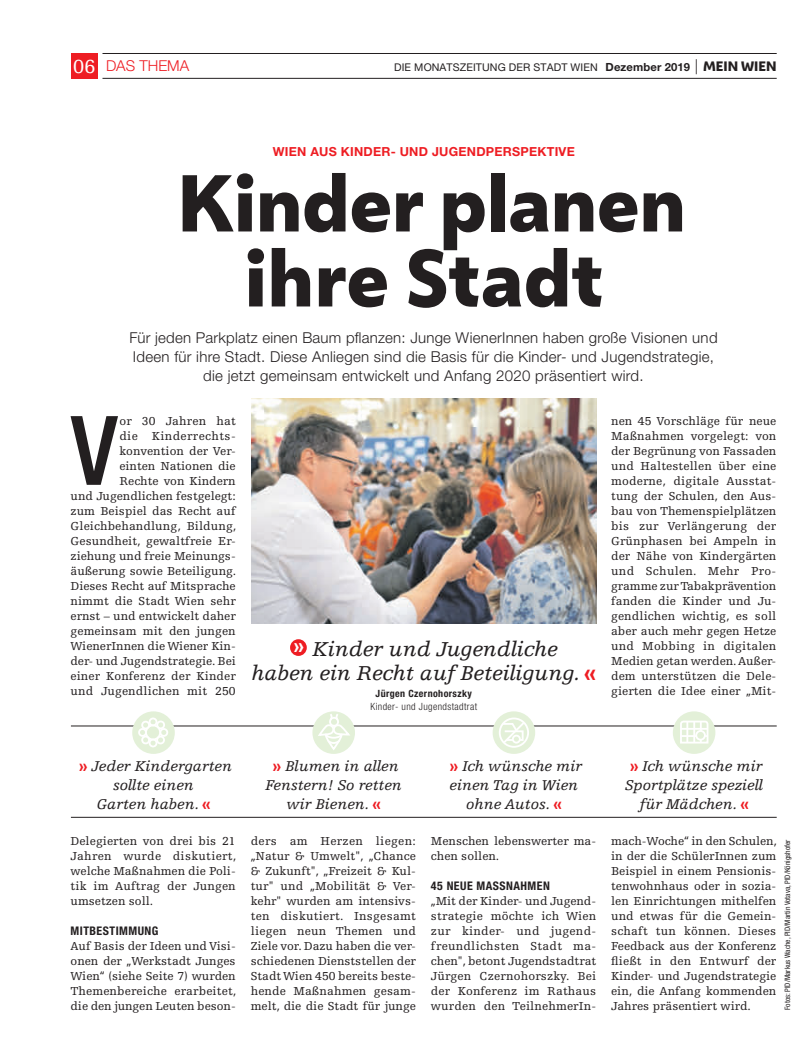
<style>
.page{position:relative;width:798px;height:1063px;background:#fff}
.page>*{position:absolute;margin:0;border:0;box-sizing:border-box;transform-origin:0 0}
.t1{font:500 condensed 96.25px "Helvetica Neue LT Pro";color:#231f20}
.t2{font:800 75px/75px "Wiener Melange";letter-spacing:-.005em;color:#231f20;text-align:center}
.t3{font:italic 21.25px/23.8px "Egyptienne FLT Std";letter-spacing:-.005em;color:#231f20;text-align:center}
.t4{font:300 15px/18.8px "Helvetica Neue LT Pro";letter-spacing:.02em;color:#231f20;text-align:center}
.t5{font:italic 15px/18.8px "Egyptienne FLT Std";color:#231f20;text-align:center}
.t6{font:300 15px "Helvetica Neue LT Pro";color:#ee1d23}
.t7{font:700 12.5px "Helvetica Neue LT Pro";letter-spacing:.02em;color:#ee1d23}
.t8{font:12.25px/15px "Egyptienne FLT Std";color:#231f20;text-align:justify}
.t9{font:700 condensed 11.88px "Helvetica Neue LT Pro";letter-spacing:.04em;color:#231f20}
.t10{font:10.62px "Helvetica Neue LT Pro";letter-spacing:.01em;color:#231f20}
.t11{font:300 condensed 10px "Helvetica Neue LT Pro";letter-spacing:.04em;color:#231f20}
.t12{font:700 condensed 10px "Helvetica Neue LT Pro";letter-spacing:.04em;color:#231f20}
.t13{font:condensed 7.5px "Helvetica Neue LT Pro";color:#231f20}
.s1{font-family:"Egyptienne FLT Std";font-weight:400;font-size:20px;color:#fff}
.s2{font-weight:700;font-size:11.25px}
.s3{font-weight:300;font-size:15px}
.s4{font-family:"Wiener Melange";font-weight:800;font-size:12.75px}
.s5{font-weight:900;font-style:normal;color:#ee1d23}
</style>
<div class="page">
<div style="left:71px;top:53px;width:27px;height:26px;background:#ee1d23"></div>
<hr style="left:102px;top:53px;width:674px;height:1px;background:#231f20">
<hr style="left:102px;top:78px;width:674px;height:1px;background:#231f20">
<hr style="left:71px;top:726px;width:705px;height:1px;background:#231f20">
<hr style="left:71px;top:817px;width:705px;height:1px;background:#231f20">
<div style="left:672px;top:711px;width:43px;height:43px;background:#e3f0d8;border-radius:50%"></div>
<div style="left:312px;top:711px;width:43px;height:43px;background:#e3f0d8;border-radius:50%"></div>
<div style="left:132px;top:711px;width:43px;height:43px;background:#e3f0d8;border-radius:50%"></div>
<div style="left:149px;top:739px;width:8px;height:8px;border:2px solid #fff;border-radius:50%"></div>
<div style="left:159px;top:728px;width:9px;height:9px;border:2px solid #fff;border-radius:50%"></div>
<div style="left:138px;top:728px;width:9px;height:9px;border:2px solid #fff;border-radius:50%"></div>
<svg style="left:139px;top:718px;width:27px;height:28px"></svg>
<svg style="left:680px;top:720px;width:29px;height:24px"></svg>
<hr style="left:680px;top:728px;width:27px;height:2px;background:#fff">
<hr style="left:680px;top:735px;width:27px;height:2px;background:#fff">
<hr style="left:693px;top:721px;width:2px;height:22px;background:#fff">
<hr style="left:686px;top:721px;width:2px;height:22px;background:#fff">
<hr style="left:699px;top:721px;width:2px;height:22px;background:#fff">
<div style="left:696px;top:731px;width:8px;height:9px;background:#e3f0d8;border-radius:50%"></div>
<div style="left:695px;top:730px;width:10px;height:11px;border:2px solid #fff;border-radius:50%"></div>
<div style="left:324px;top:725px;width:18px;height:25px;border:2px solid #fff;border-radius:8px"></div>
<svg style="left:317px;top:712px;width:33px;height:33px"></svg>
<div style="left:492px;top:711px;width:43px;height:43px;background:#e3f0d8;border-radius:50%"></div>
<div style="left:498px;top:718px;width:31px;height:30px;border:2px solid #fff;border-radius:50%"></div>
<svg style="left:501px;top:720px;width:25px;height:25px"></svg>
<div style="left:512px;top:736px;width:7px;height:7px;background:#e3f0d8;border-radius:50%"></div>
<div style="left:511px;top:735px;width:9px;height:9px;border:2px solid #fff;border-radius:50%"></div>
<img style="left:251px;top:399px;width:345px;height:225px">
<div style="left:290px;top:639px;width:17px;height:17px;background:#ee1d23;border-radius:50%"></div>
<p class="t6" style="left:73px;top:61px;width:117px"><span class="s1">06</span> DAS THEMA</p>
<p class="t10" style="left:394px;top:64px;width:384px">DIE MONATSZEITUNG DER STADT WIEN <span class="s2">Dezember 2019</span> <span class="s3">|</span> <span class="s4">MEIN WIEN</span></p>
<p class="t7" style="left:273px;top:148px;width:303px">WIEN AUS KINDER- UND JUGENDPERSPEKTIVE</p>
<h2 class="t2" style="left:177px;top:165px;width:510px">Kinder planen ihre Stadt</h2>
<p class="t4" style="left:129px;top:330px;width:589px">Für jeden Parkplatz einen Baum pflanzen: Junge WienerInnen haben große Visionen und<br>Ideen für ihre Stadt. Diese Anliegen sind die Basis für die Kinder- und Jugendstrategie, die jetzt gemeinsam entwickelt und Anfang 2020 präsentiert wird.</p>
<p class="t8" style="left:71px;top:414px;width:167px;text-align:right">or 30 Jahren hat<br>die Kinderrechts&shy;konvention der Ver-<br>einten Nationen die<br>Rechte von Kindern<br>und Jugendlichen festgelegt: zum Beispiel das Recht auf<br>Gleichbehandlung, Bildung,<br>Gesundheit, gewaltfreie Er&shy;ziehung und freie Meinungs&shy;äußerung sowie Beteiligung.<br>Dieses Recht auf Mitsprache nimmt die Stadt Wien sehr ernst – und entwickelt daher gemeinsam mit den jungen<br>WienerInnen die Wiener Kin&shy;der- und Jugendstrategie. Bei einer Konferenz der Kinder und Jugendlichen mit 250</p>
<h1 class="t1" style="left:71px;top:416px;width:48px">V</h1>
<h3 class="t3" style="left:251px;top:639px;width:346px"><sup>»</sup> Kinder und Jugendliche<br>haben ein Recht auf Beteiligung. <span class="s5">«</span></h3>
<p class="t12" style="left:375px;top:690px;width:98px">Jürgen Czernohorszky</p>
<p class="t11" style="left:370px;top:703px;width:108px">Kinder- und Jugendstadtrat</p>
<p class="t8" style="left:611px;top:414px;width:167px">nen 45 Vorschläge für neue Maßnahmen vorgelegt: von der Begrünung von Fassaden und Haltestellen über eine moderne, digitale Ausstat&shy;tung der Schulen, den Aus&shy;bau von Themenspielplätzen bis zur Verlängerung der Grünphasen bei Ampeln in der Nähe von Kindergärten und Schulen. Mehr Pro&shy;gramme zur Tabakprävention fanden die Kinder und Ju&shy;gendlichen wichtig, es soll aber auch mehr gegen Hetze und Mobbing in digitalen Medien getan werden. Außer&shy;dem unterstützen die Dele&shy;gierten die Idee einer „Mit-</p>
<p class="t5" style="left:79px;top:758px;width:154px"><span class="s5">»</span> Jeder Kindergarten sollte einen<br>Garten haben. <span class="s5">«</span></p>
<p class="t5" style="left:625px;top:758px;width:139px"><span class="s5">»</span> Ich wünsche mir<br>Sportplätze speziell für Mädchen. <span class="s5">«</span></p>
<p class="t5" style="left:265px;top:758px;width:138px"><span class="s5">»</span> Blumen in allen<br>Fenstern! So retten wir Bienen. <span class="s5">«</span></p>
<p class="t5" style="left:449px;top:758px;width:134px"><span class="s5">»</span> Ich wünsche mir einen Tag in Wien ohne Autos. <span class="s5">«</span></p>
<p class="t8" style="left:71px;top:834px;width:167px">Delegierten von drei bis 21<br>Jahren wurde diskutiert, welche Maßnahmen die Poli&shy;tik im Auftrag der Jungen umsetzen soll.</p>
<p class="t9" style="left:71px;top:926px;width:89px">MITBESTIMMUNG</p>
<p class="t8" style="left:71px;top:939px;width:167px">Auf Basis der Ideen und Visi&shy;onen der „Werkstadt Junges Wien“ (siehe Seite 7) wurden Themenbereiche erarbeitet, die den jungen Leuten beson-</p>
<p class="t8" style="left:251px;top:834px;width:167px">ders am Herzen liegen: „Natur &amp; Umwelt", „Chance &amp; Zukunft", „Freizeit &amp; Kul&shy;tur" und „Mobilität &amp; Ver&shy;kehr" wurden am intensivs&shy;ten diskutiert. Insgesamt liegen neun Themen und Ziele vor. Dazu haben die ver&shy;schiedenen Dienststellen der Stadt Wien 450 bereits beste&shy;hende Maßnahmen gesam&shy;melt, die die Stadt für junge</p>
<p class="t8" style="left:431px;top:834px;width:167px">Menschen lebenswerter ma&shy;chen sollen.</p>
<p class="t9" style="left:431px;top:881px;width:120px">45 NEUE MASSNAHMEN</p>
<p class="t8" style="left:431px;top:894px;width:167px">„Mit der Kinder- und Jugend&shy;strategie möchte ich Wien zur kinder- und jugend&shy;freundlichsten Stadt ma&shy;chen", betont Jugendstadtrat Jürgen Czernohorszky. Bei der Konferenz im Rathaus wurden den TeilnehmerIn-</p>
<p class="t8" style="left:611px;top:834px;width:167px">mach-Woche“ in den Schulen, in der die SchülerInnen zum Beispiel in einem Pensionis&shy;tenwohnhaus oder in sozia&shy;len Einrichtungen mithelfen und etwas für die Gemein&shy;schaft tun können. Dieses Feedback aus der Konferenz fließt in den Entwurf der Kinder- und Jugendstrategie ein, die Anfang kommenden Jahres präsentiert wird.</p>
<p class="t13" style="left:784px;top:1010px;width:172px;rotate:-90deg">Fotos: PID/Markus Wache, PID/Martin Votava, PID/Königshofer</p>
</div>
